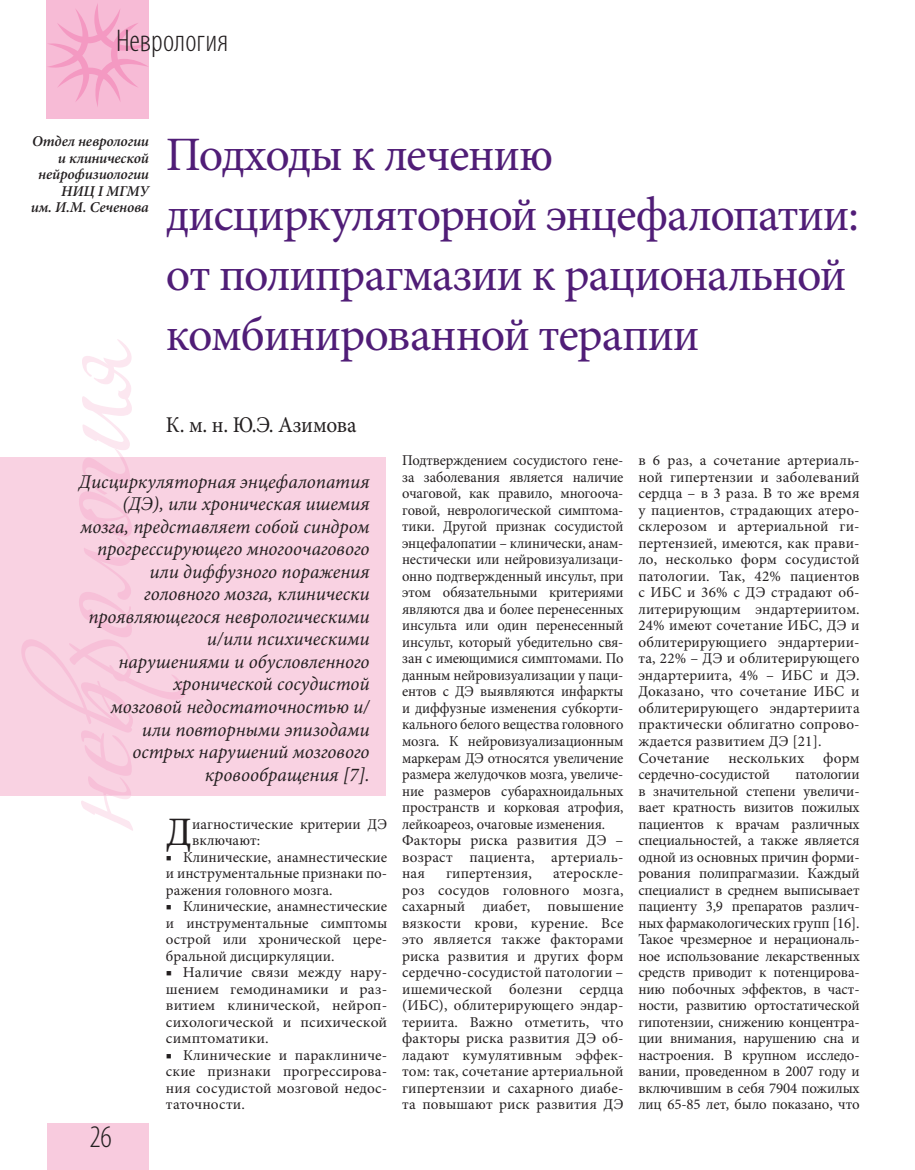
<style>
.page{position:relative;width:915px;height:1170px;background:#fff}
.page>*{position:absolute;margin:0;border:0;box-sizing:border-box;transform-origin:0 0}
.t1{font:48px/60px "Minion Pro";letter-spacing:-.025em;color:#501d77}
.t2{font:40.35px "Minion Pro";color:#231f20}
.t3{font:300 condensed 31.5px "Myriad Pro";color:#231f20}
.t4{font:22.5px "Minion Pro";letter-spacing:-.01em;color:#231f20;scale:.95 1}
.t5{font:italic 19.5px/22.5px "Minion Pro";color:#231f20;text-align:right}
.t6{font:15px/16.5px "Minion Pro";color:#231f20;text-align:justify}
.t7{font:15px/16.5px "Minion Pro";color:#231f20;text-align:justify;scale:1.04 1}
.t8{font:italic 600 15px/16.5px "Minion Pro";letter-spacing:-.01em;color:#231f20;text-align:right}
</style>
<div class="page">
<div style="left:47px;top:1123px;width:101px;height:46px;background:#f8cbde"></div>
<div style="left:0;top:457px;width:386px;height:338px;background:#f9d2e2"></div>
<div style="left:47px;top:0;width:102px;height:119px;background:#f7bbd6"></div>
<svg style="left:48px;top:4px;width:100px;height:103px"></svg>
<svg style="left:81px;top:339px;width:52px;height:491px"></svg>
<svg style="left:21px;top:457px;width:164px;height:338px"></svg>
<h3 class="t3" style="left:116px;top:22px;width:114px">Неврология</h3>
<p class="t8" style="left:31px;top:133px;width:119px">Отдел неврологии и клинической нейрофизиологии<br>НИЦ I МГМУ<br>им. И.М. Сеченова</p>
<h1 class="t1" style="left:166px;top:125px;width:694px">Подходы к лечению дисциркуляторной энцефалопатии: от полипрагмазии к рациональной комбинированной терапии</h1>
<h3 class="t4" style="left:166px;top:410px;width:202px">К. м. н. Ю.Э. Азимова</h3>
<p class="t5" style="left:79px;top:470px;width:292px">Дисциркуляторная энцефалопатия (ДЭ), или хроническая ишемия мозга, представляет собой синдром прогрессирующего многоочагового или диффузного поражения головного мозга, клинически проявляющегося неврологическими и/или психическими<br>нарушениями и обусловленного хронической сосудистой<br>мозговой недостаточностью и/ или повторными эпизодами острых нарушений мозгового кровообращения [7].</p>
<h2 class="t2" style="left:166px;top:805px;width:28px">Д</h2>
<p class="t6" style="left:192px;top:815px;width:196px">иагностические критерии ДЭ включают:</p>
<p class="t6" style="left:166px;top:848px;width:223px">■ Клинические, анамнестические и инструментальные признаки по&shy;ражения головного мозга.</p>
<p class="t6" style="left:166px;top:898px;width:223px">■ Клинические, анамнестические и инструментальные симптомы острой или хронической цере&shy;бральной дисциркуляции.</p>
<p class="t7" style="left:166px;top:964px;width:214px">■ Наличие связи между нару&shy;шением гемодинамики и раз&shy;витием клинической, нейроп&shy;сихологической и психической симптоматики.</p>
<p class="t6" style="left:166px;top:1046px;width:223px">■ Клинические и параклиниче&shy;ские признаки прогрессирова&shy;ния сосудистой мозговой недос&shy;таточности.</p>
<h3 class="t3" style="left:89px;top:1117px;width:24px">26</h3>
<p class="t6" style="left:402px;top:452px;width:223px;text-align:left">Подтверждением сосудистого гене&shy;за заболевания является наличие очаговой, как правило, многооча&shy;говой, неврологической симптома&shy;тики. Другой признак сосудистой энцефалопатии – клинически, анам&shy;нестически или нейровизуализаци&shy;онно подтвержденный инсульт, при этом обязательными критериями являются два и более перенесенных инсульта или один перенесенный инсульт, который убедительно свя&shy;зан с имеющимися симптомами. По данным нейровизуализации у паци&shy;ентов с ДЭ выявляются инфаркты и диффузные изменения субкорти&shy;кального белого вещества головного мозга. К нейровизуализационным маркерам ДЭ относятся увеличение размера желудочков мозга, увеличе&shy;ние размеров субарахноидальных пространств и корковая атрофия, лейкоареоз, очаговые изменения.<br>Факторы риска развития ДЭ – возраст пациента, артериаль&shy;ная</p>
<p class="t6" style="left:402px;top:865px;width:223px;text-indent:151px">атероскле&shy;роз сосудов головного мозга, сахарный диабет, повышение вязкости крови, курение. Все это является также факторами риска развития и других форм сердечно-сосудистой патологии – ишемической болезни сердца (ИБС), облитерирующего эндар&shy;териита. Важно отметить, что факторы риска развития ДЭ об&shy;ладают кумулятивным эффек&shy;том: так, сочетание артериальной гипертензии и сахарного диабе&shy;та повышают риск развития ДЭ</p>
<p class="t6" style="left:446px;top:865px;width:87px">гипертензия,</p>
<p class="t6" style="left:638px;top:452px;width:223px;text-align:left">в 6 раз, а сочетание артериаль&shy;ной гипертензии и заболеваний сердца – в 3 раза. В то же время у пациентов, страдающих атеро&shy;склерозом и артериальной ги&shy;пертензией, имеются, как прави&shy;ло, несколько форм сосудистой патологии. Так, 42% пациентов с ИБС и 36% с ДЭ страдают об&shy;литерирующим эндартериитом.<br>24% имеют сочетание ИБС, ДЭ и облитерирующиего эндартерии&shy;та, 22% – ДЭ и облитерирующего эндартериита, 4% – ИБС и ДЭ.<br>Доказано, что сочетание ИБС и облитерирующего эндартериита практически облигатно сопрово&shy;ждается развитием ДЭ [21].<br>Сочетание</p>
<p class="t6" style="left:728px;top:749px;width:77px">нескольких</p>
<p class="t6" style="left:822px;top:749px;width:38px">форм</p>
<p class="t6" style="left:638px;top:766px;width:133px">сердечно-сосудистой</p>
<p class="t6" style="left:638px;top:766px;width:223px;text-indent:157px">патологии в значительной степени увеличи&shy;вает кратность визитов пожилых пациентов к врачам различных специальностей, а также является одной из основных причин форми&shy;рования полипрагмазии. Каждый специалист в среднем выписывает пациенту 3,9 препаратов различ&shy;ных фармакологических групп [16].<br>Такое чрезмерное и нерациональ&shy;ное использование лекарственных средств приводит к потенцирова&shy;нию побочных эффектов, в част&shy;ности, развитию ортостатической гипотензии, снижению концентра&shy;ции внимания, нарушению сна и настроения. В крупном исследо&shy;вании, проведенном в 2007 году и включившим в себя 7904 пожилых лиц 65-85 лет, было показано, что</p>
</div>
